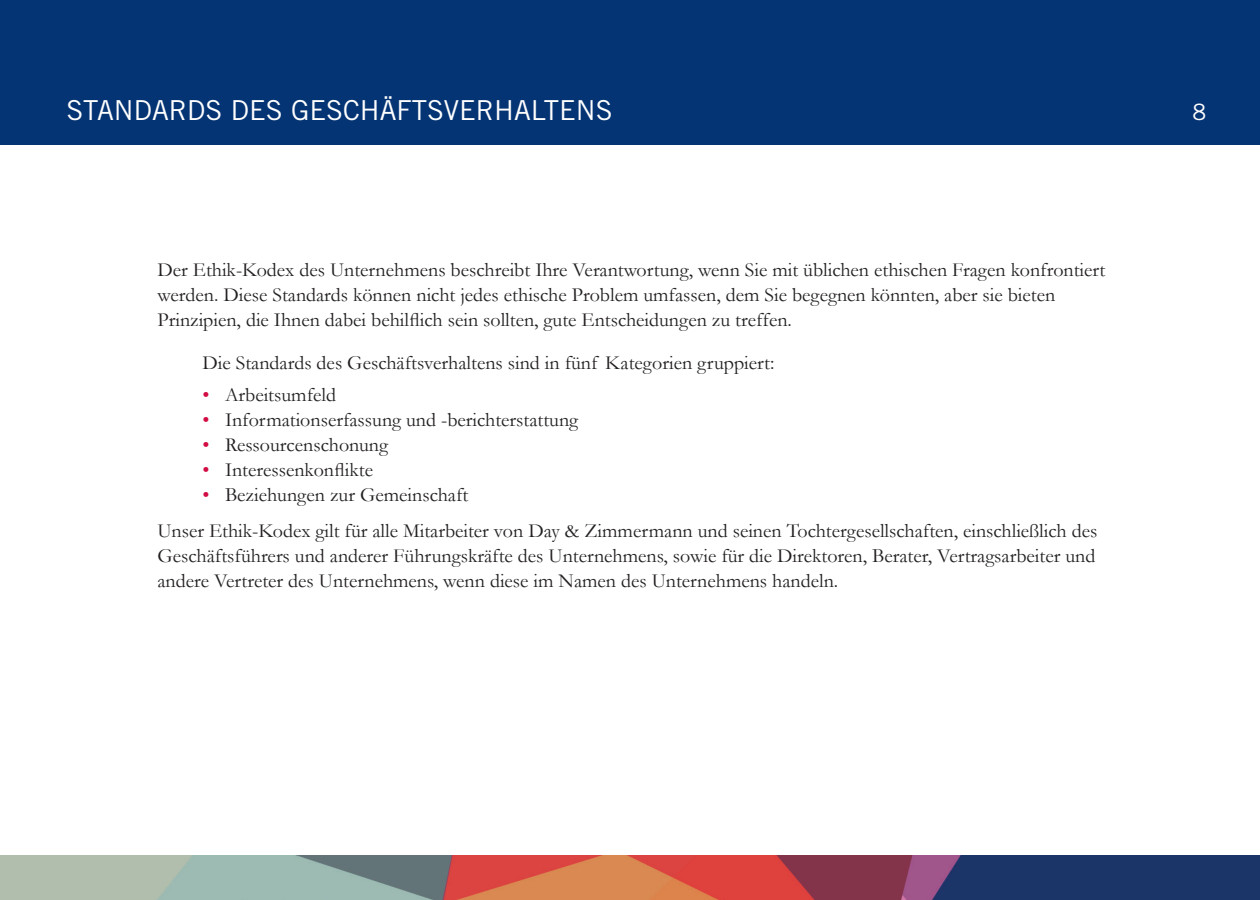
<style>
.page{position:relative;width:1260px;height:900px;background:#fff}
.page>*{position:absolute;margin:0;border:0;box-sizing:border-box;transform-origin:0 0}
.Title_page{font:27.5px "Trade Gothic LT Std";color:#fff}
.Title_page-2{font:22.5px "Trade Gothic LT Std";color:#fff}
.Body_Text{font:20px/25px "Garamond";color:#231f20}
.bullet_list{font:20px "Garamond";color:#231f20}
.s1{color:#d20d44}
</style>
<div class="page">
<div style="left:0;top:0;width:1260px;height:144px;background:#053474"></div>
<img style="left:0;top:855px;width:1260px;height:45px">
<p class="Title_page" style="left:67px;top:94px;width:547px">STANDARDS DES GESCHÄFTSVERHALTENS</p>
<p class="Title_page-2" style="left:1192px;top:98px;width:15px">8</p>
<p class="Body_Text" style="left:158px;top:257px;width:949px">Der Ethik-Kodex des Unternehmens beschreibt Ihre Verantwortung, wenn Sie mit üblichen ethischen Fragen konfrontiert werden. Diese Standards können nicht jedes ethische Problem umfassen, dem Sie begegnen könnten, aber sie bieten<br>Prinzipien, die Ihnen dabei behilflich sein sollten, gute Entscheidungen zu treffen.</p>
<p class="bullet_list" style="left:202px;top:351px;width:573px">Die Standards des Geschäftsverhaltens sind in fünf Kategorien gruppiert:</p>
<p class="bullet_list" style="left:202px;top:383px;width:135px"><span class="s1">•</span> Arbeitsumfeld</p>
<p class="bullet_list" style="left:202px;top:408px;width:377px"><span class="s1">•</span> Informationserfassung und -berichterstattung</p>
<p class="bullet_list" style="left:202px;top:433px;width:187px"><span class="s1">•</span> Ressourcenschonung</p>
<p class="bullet_list" style="left:202px;top:458px;width:172px"><span class="s1">•</span> Interessenkonflikte</p>
<p class="bullet_list" style="left:202px;top:483px;width:267px"><span class="s1">•</span> Beziehungen zur Gemeinschaft</p>
<p class="Body_Text" style="left:158px;top:518px;width:941px;text-align:justify">Unser Ethik-Kodex gilt für alle Mitarbeiter von Day &amp; Zimmermann und seinen Tochtergesellschaften, einschließlich des Geschäftsführers und anderer Führungskräfte des Unternehmens, sowie für die Direktoren, Berater, Vertragsarbeiter und andere Vertreter des Unternehmens, wenn diese im Namen des Unternehmens handeln.</p>
</div>
